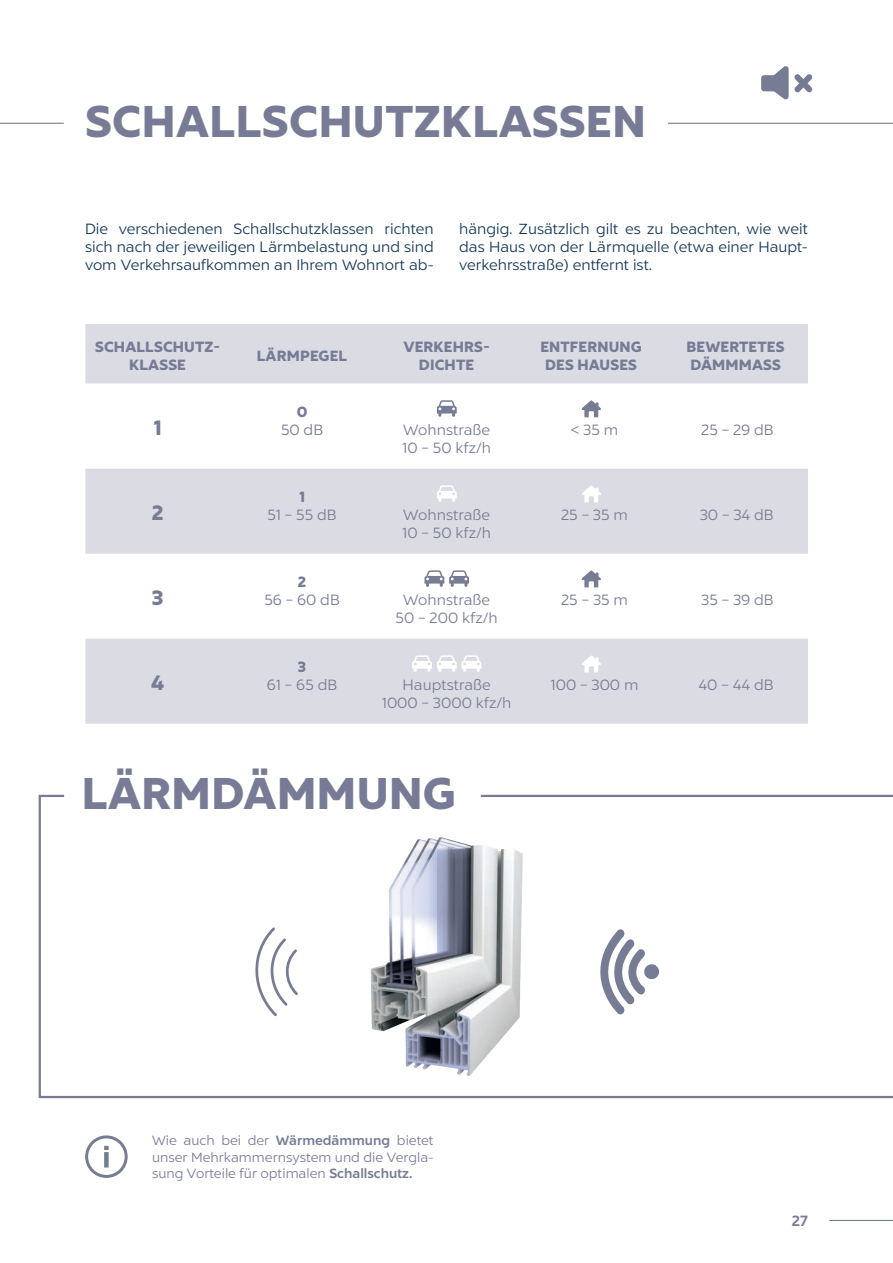
<style>
.page{position:relative;width:893px;height:1263px;background:#fff}
.page>*{position:absolute;margin:0;border:0;box-sizing:border-box;transform-origin:0 0}
.t1{font:900 45px "Liszt FY";letter-spacing:.01em;color:#777b95}
.t2{font:900 21px "Liszt FY";color:#777c95}
.Copytext{font:15px/18px "Liszt FY";color:#103459;text-align:justify}
.t3{font:15px "Liszt FY";color:#777b95}
.t4{font:900 15px/18px "Liszt FY";letter-spacing:.01em;color:#777b95;text-align:center}
.t5{font:900 15px "Liszt FY";color:#777c95}
.t6{font:700 15px "Liszt FY";color:#777b95}
.Copytext-2{font:13.5px/16.2px "Liszt FY";color:#777b95;text-align:justify}
.s1{font-weight:700}
</style>
<div class="page">
<hr style="left:829px;top:1220px;width:64px;height:1px;background:#777b95">
<hr style="left:0;top:123px;width:64px;height:1px;background:#777b95">
<hr style="left:668px;top:123px;width:225px;height:1px;background:#777b95">
<svg style="left:761px;top:66px;width:51px;height:33px"></svg>
<svg style="left:38px;top:794px;width:855px;height:305px"></svg>
<svg style="left:85px;top:324px;width:723px;height:400px;fill:#dbdce3"></svg>
<img style="left:369px;top:837px;width:153px;height:238px">
<svg style="left:250px;top:925px;width:50px;height:94px"></svg>
<svg style="left:599px;top:929px;width:46px;height:85px"></svg>
<div style="left:644px;top:964px;width:15px;height:15px;background:#777c95;border-radius:50%"></div>
<svg style="left:425px;top:570px;width:44px;height:17px"></svg>
<svg style="left:582px;top:400px;width:19px;height:17px"></svg>
<svg style="left:582px;top:485px;width:19px;height:17px"></svg>
<svg style="left:582px;top:570px;width:19px;height:17px"></svg>
<svg style="left:582px;top:655px;width:19px;height:17px"></svg>
<svg style="left:437px;top:400px;width:19px;height:17px"></svg>
<svg style="left:462px;top:655px;width:19px;height:17px"></svg>
<svg style="left:412px;top:655px;width:44px;height:17px"></svg>
<svg style="left:437px;top:485px;width:19px;height:17px"></svg>
<svg style="left:85px;top:1135px;width:43px;height:43px"></svg>
<hr style="left:481px;top:795px;width:412px;height:2px;background:#777b95">
<p class="t1" style="left:85px;top:93px;width:562px">SCHALLSCHUTZKLASSEN</p>
<p class="Copytext" style="left:85px;top:220px;width:350px">Die verschiedenen Schallschutzklassen richten sich nach der jeweiligen Lärmbelastung und sind vom Verkehrsaufkommen an Ihrem Wohnort ab-</p>
<p class="Copytext" style="left:459px;top:220px;width:350px">hängig. Zusätzlich gilt es zu beachten, wie weit das Haus von der Lärmquelle (etwa einer Haupt&shy;verkehrsstraße) entfernt ist.</p>
<p class="t4" style="left:95px;top:338px;width:127px">SCHALLSCHUTZ-<br>KLASSE</p>
<p class="t4" style="left:257px;top:347px;width:92px">LÄRMPEGEL</p>
<p class="t4" style="left:403px;top:338px;width:88px">VERKEHRS-<br>DICHTE</p>
<p class="t4" style="left:540px;top:338px;width:103px">ENTFERNUNG<br>DES HAUSES</p>
<p class="t4" style="left:687px;top:338px;width:100px;text-align:left">BEWERTETES<br>DÄMMMASS</p>
<p class="t2" style="left:154px;top:415px;width:9px">1</p>
<p class="t2" style="left:152px;top:500px;width:13px">2</p>
<p class="t2" style="left:152px;top:585px;width:13px">3</p>
<p class="t2" style="left:151px;top:670px;width:15px">4</p>
<p class="t5" style="left:297px;top:402px;width:12px">0</p>
<p class="t3" style="left:281px;top:421px;width:44px">50 dB</p>
<p class="t3" style="left:403px;top:421px;width:88px">Wohnstraße</p>
<p class="t3" style="left:402px;top:439px;width:90px">10 – 50 kfz/h</p>
<p class="t5" style="left:299px;top:488px;width:7px">1</p>
<p class="t3" style="left:267px;top:506px;width:71px">51 – 55 dB</p>
<p class="t3" style="left:403px;top:506px;width:88px">Wohnstraße</p>
<p class="t3" style="left:402px;top:524px;width:90px">10 – 50 kfz/h</p>
<p class="t5" style="left:298px;top:573px;width:10px">2</p>
<p class="t3" style="left:264px;top:591px;width:77px">56 – 60 dB</p>
<p class="t3" style="left:403px;top:591px;width:88px">Wohnstraße</p>
<p class="t3" style="left:396px;top:609px;width:104px">50 – 200 kfz/h</p>
<p class="t5" style="left:298px;top:658px;width:10px">3</p>
<p class="t3" style="left:267px;top:676px;width:72px">61 – 65 dB</p>
<p class="t3" style="left:403px;top:676px;width:90px">Hauptstraße</p>
<p class="t3" style="left:382px;top:694px;width:131px">1000 – 3000 kfz/h</p>
<p class="t1" style="left:82px;top:765px;width:376px">LÄRMDÄMMUNG</p>
<p class="t3" style="left:571px;top:421px;width:49px">&lt; 35 m</p>
<p class="t3" style="left:701px;top:421px;width:74px">25 – 29 dB</p>
<p class="t3" style="left:561px;top:506px;width:68px">25 – 35 m</p>
<p class="t3" style="left:700px;top:506px;width:76px">30 – 34 dB</p>
<p class="t3" style="left:561px;top:591px;width:68px">25 – 35 m</p>
<p class="t3" style="left:701px;top:591px;width:74px">35 – 39 dB</p>
<p class="t3" style="left:551px;top:676px;width:89px">100 – 300 m</p>
<p class="t3" style="left:698px;top:676px;width:77px">40 – 44 dB</p>
<p class="Copytext-2" style="left:152px;top:1132px;width:283px">Wie auch bei der <span class="s1">Wärmedämmung</span> bietet unser Mehrkammernsystem und die Vergla&shy;sung Vorteile für optimalen <span class="s1">Schallschutz.</span></p>
<p class="t6" style="left:792px;top:1211px;width:18px">27</p>
</div>
